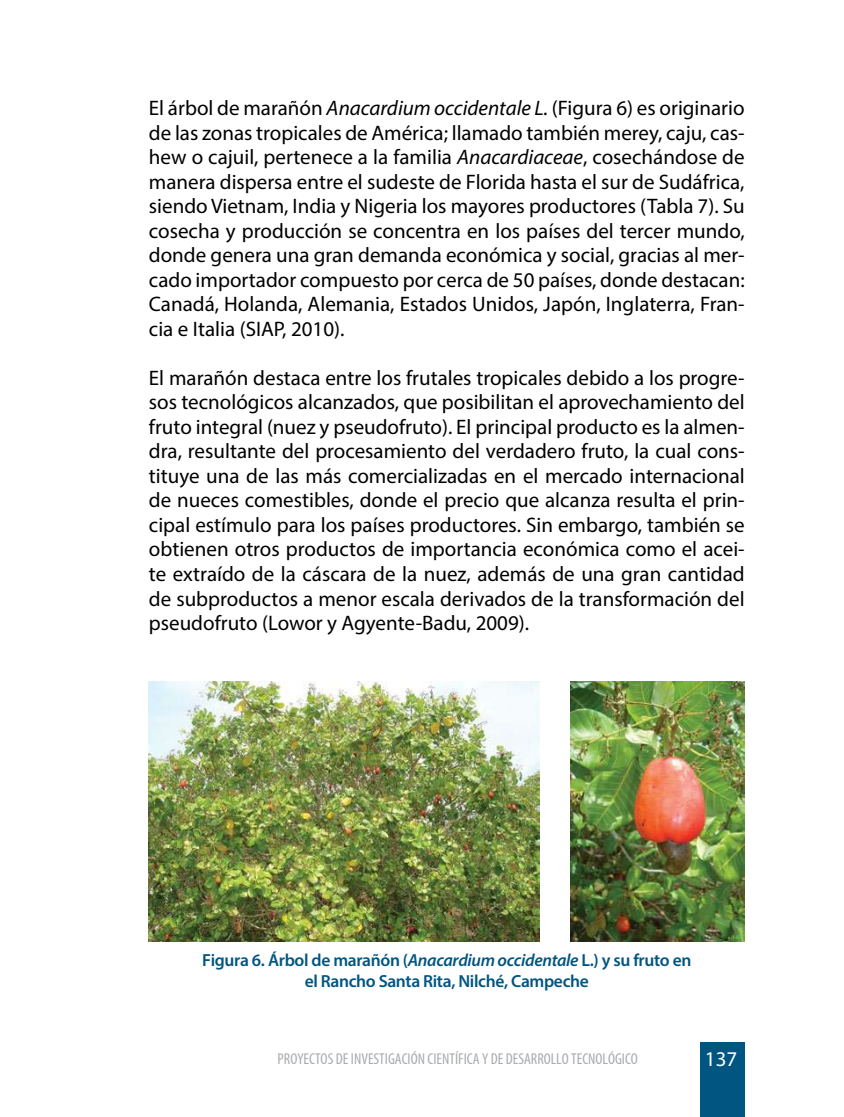
<style>
.page{position:relative;width:844px;height:1117px;background:#fff}
.page>*{position:absolute;margin:0;border:0;box-sizing:border-box;transform-origin:0 0}
.t1{font:21px/24.5px "Myriad Pro";color:#000;text-align:justify}
.t2{font:21px "Myriad Pro";color:#fff}
.t3{font:600 17.5px/21px "Myriad Pro";letter-spacing:-.02em;color:#005581;text-align:center}
.t4{font:condensed 15.75px "Myriad Pro";color:#a9abae}
.s1{font-style:italic}
</style>
<div class="page">
<div style="left:699px;top:1042px;width:45px;height:74px;background:#005581"></div>
<img style="left:149px;top:681px;width:390px;height:259px">
<img style="left:570px;top:681px;width:173px;height:259px">
<p class="t1" style="left:149px;top:95px;width:597px">El árbol de marañón <span class="s1">Anacardium occidentale L.</span> (Figura 6) es originario de las zonas tropicales de América; llamado también merey, caju, cas&shy;hew o cajuil, pertenece a la familia <span class="s1">Anacardiaceae</span>, cosechándose de manera dispersa entre el sudeste de Florida hasta el sur de Sudáfrica, siendo Vietnam, India y Nigeria los mayores productores (Tabla 7). Su cosecha y producción se concentra en los países del tercer mundo, donde genera una gran demanda económica y social, gracias al mer&shy;cado importador compuesto por cerca de 50 países, donde destacan:<br>Canadá, Holanda, Alemania, Estados Unidos, Japón, Inglaterra, Fran&shy;cia e Italia (SIAP, 2010).</p>
<p class="t1" style="left:149px;top:365px;width:597px">El marañón destaca entre los frutales tropicales debido a los progre&shy;sos tecnológicos alcanzados, que posibilitan el aprovechamiento del fruto integral (nuez y pseudofruto). El principal producto es la almen&shy;dra, resultante del procesamiento del verdadero fruto, la cual cons&shy;tituye una de las más comercializadas en el mercado internacional de nueces comestibles, donde el precio que alcanza resulta el prin&shy;cipal estímulo para los países productores. Sin embargo, también se obtienen otros productos de importancia económica como el acei&shy;te extraído de la cáscara de la nuez, además de una gran cantidad de subproductos a menor escala derivados de la transformación del pseudofruto (Lowor y Agyente-Badu, 2009).</p>
<p class="t3" style="left:202px;top:949px;width:490px">Figura 6. Árbol de marañón (<span class="s1">Anacardium occidentale</span> L.) y su fruto en el Rancho Santa Rita, Nilché, Campeche</p>
<p class="t4" style="left:277px;top:1049px;width:362px">PROYECTOS DE INVESTIGACIÓN CIENTÍFICA Y DE DESARROLLO TECNOLÓGICO</p>
<p class="t2" style="left:704px;top:1045px;width:34px">137</p>
</div>
